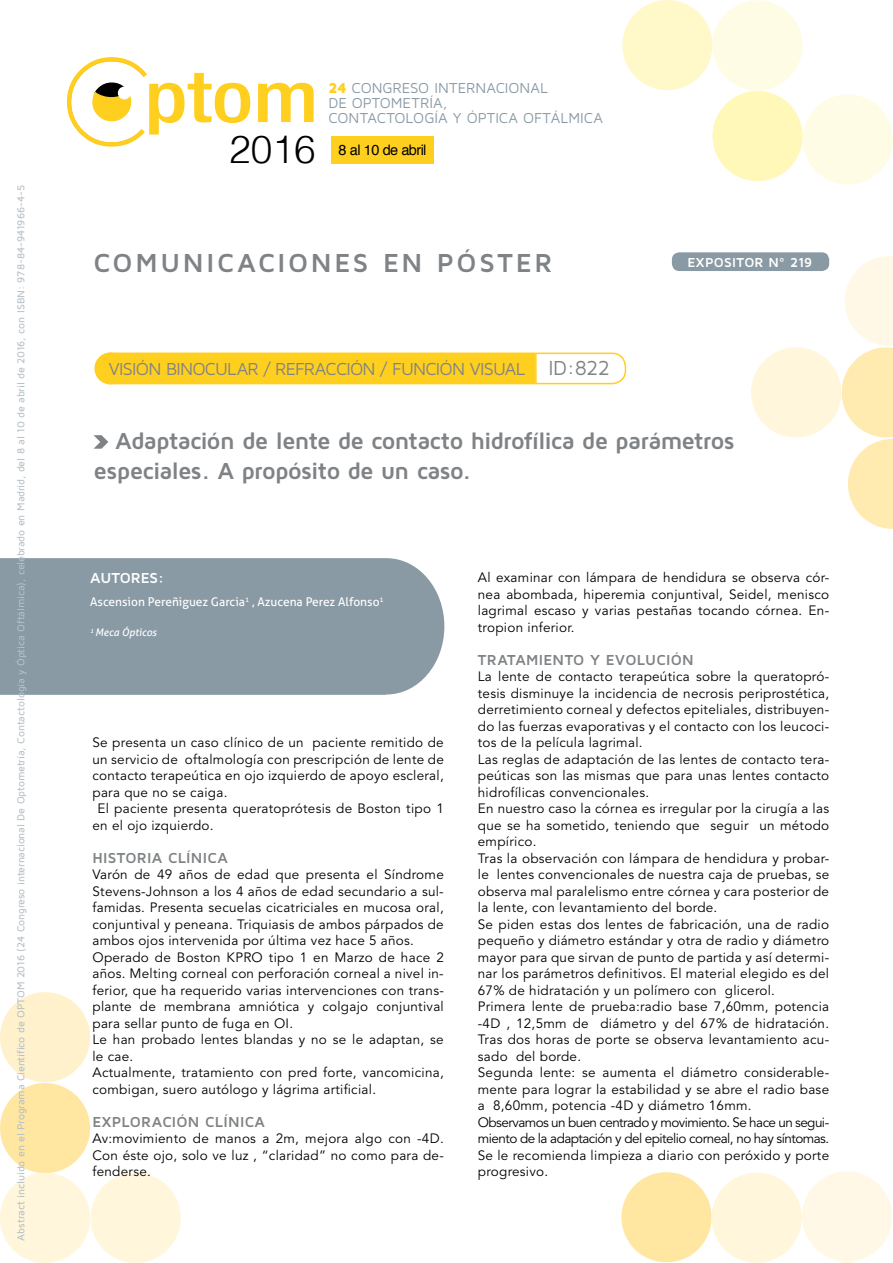
<style>
.page{position:relative;width:893px;height:1263px;background:#fff}
.page>*{position:absolute;margin:0;border:0;box-sizing:border-box;transform-origin:0 0}
.t1{font:300 38.85px "Helvetica";color:#000}
.t2{font:700 27px "Maven Pro";letter-spacing:.095em;color:#808385}
.t3{font:700 24px/30px "Maven Pro";letter-spacing:-.035em;color:#808385}
.t4{font:18px "Maven Pro";letter-spacing:-.045em;color:#808385}
.t5{font:700 15px "Maven Pro";letter-spacing:.015em;color:#808385}
.t6{font:700 15px "Maven Pro";letter-spacing:.005em;color:#fff}
.t7{font:14.85px/14.9px "Maven Pro";letter-spacing:-.005em;color:#899aa5}
.t8{font:14.55px "Helvetica";letter-spacing:-.04em;color:#000}
.t9{font:13.5px/16.5px "Avenir LT Std";letter-spacing:.02em;color:#000}
.t10{font:700 13.5px "Maven Pro";color:#fff}
.t11{font:12px "Aller";color:#fff}
.t12{font:500 10.5px "Maven Pro";letter-spacing:-.015em;color:#b6c0c7}
.t13{font:italic 10.5px "Aller";color:#fff}
.s1{font-weight:900;color:#ffcf1f}
.s2{font-size:21px}
</style>
<div class="page">
<div style="left:331px;top:136px;width:103px;height:28px;background:#ffcf1f"></div>
<div style="left:803px;top:94px;width:90px;height:91px;background:#fffce5;border-radius:50%"></div>
<div style="left:622px;top:0;width:90px;height:90px;background:#fff9c9;border-radius:50%"></div>
<div style="left:712px;top:91px;width:91px;height:90px;background:#fff8b9;border-radius:50%"></div>
<div style="left:712px;top:0;width:91px;height:91px;background:#fffce5;border-radius:50%"></div>
<svg style="left:258px;top:83px;width:56px;height:39px"></svg>
<svg style="left:67px;top:57px;width:183px;height:90px"></svg>
<div style="left:802px;top:1171px;width:90px;height:90px;background:#fff8e6;border-radius:50%"></div>
<div style="left:621px;top:1172px;width:91px;height:90px;background:#ffe7a2;border-radius:50%"></div>
<div style="left:712px;top:1172px;width:90px;height:91px;background:#fff6dc;border-radius:50%"></div>
<div style="left:0;top:992px;width:90px;height:90px;background:#fff1cc;border-radius:50%"></div>
<div style="left:0;top:1083px;width:90px;height:90px;background:#ffe7a2;border-radius:50%"></div>
<div style="left:0;top:1173px;width:90px;height:90px;background:#fff6dc;border-radius:50%"></div>
<div style="left:91px;top:1173px;width:90px;height:90px;background:#fff6dc;border-radius:50%"></div>
<svg style="left:842px;top:256px;width:51px;height:273px"></svg>
<div style="left:751px;top:347px;width:90px;height:90px;background:#fff6dc;border-radius:50%"></div>
<div style="left:672px;top:252px;width:157px;height:19px;background:#899aa5;border-radius:8px"></div>
<div style="left:94px;top:352px;width:32px;height:32px;background:#ffcf1f;border-radius:50%"></div>
<div style="left:109px;top:353px;width:426px;height:31px;background:#ffcf1f"></div>
<svg style="left:534px;top:352px;width:93px;height:33px"></svg>
<svg style="left:839px;top:1262px;width:17px;height:1px"></svg>
<svg style="left:94px;top:435px;width:14px;height:14px"></svg>
<div style="left:0;top:558px;width:444px;height:137px;background:#899aa5"></div>
<p class="t12" style="left:14px;top:1240px;width:1057px;rotate:-90deg">Abstract incluido en el Programa Científico de OPTOM 2016 (24 Congreso internacional De Optometría, Contactología y Óptica Oftálmica), celebrado en Madrid, del 8 al 10 de abril de 2016, con ISBN: 978-84-941966-4-5</p>
<p class="t7" style="left:328px;top:80px;width:276px"><span class="s1">24</span> CONGRESO INTERNACIONAL<br>DE OPTOMETRÍA,<br>CONTACTOLOGÍA Y ÓPTICA OFTÁLMICA</p>
<h1 class="t1" style="left:229px;top:118px;width:88px">2016</h1>
<p class="t8" style="left:339px;top:138px;width:89px">8 al 10 de abril</p>
<h2 class="t2" style="left:93px;top:245px;width:308px">comunicaciones EN</h2>
<h2 class="t2" style="left:437px;top:245px;width:117px">PÓSTER</h2>
<h3 class="t4" style="left:109px;top:358px;width:503px">VISIÓN BINOCULAR / REFRACCIÓN / FUNCIÓN VISUAL <span class="s2">I D:822</span></h3>
<p class="t10" style="left:688px;top:254px;width:126px">EXPOSITOR N º 219</p>
<h3 class="t3" style="left:94px;top:424px;width:643px;text-indent:22px">Adaptación de lente de contacto hidrofílica de parámetros especiales. A propósito de un caso.</h3>
<p class="t6" style="left:90px;top:568px;width:76px">Autores:</p>
<p class="t11" style="left:90px;top:595px;width:295px">Ascension Pereñiguez Garcia<sup>1</sup> , Azucena Perez Alfonso<sup>1</sup></p>
<p class="t13" style="left:90px;top:626px;width:68px"><sup>1</sup> Meca Ópticos</p>
<p class="t9" style="left:92px;top:734px;width:353px">Se presenta un caso clínico de un paciente remitido de</p>
<p class="t9" style="left:92px;top:751px;width:353px">un servicio de oftalmología con prescripción de lente de</p>
<p class="t9" style="left:92px;top:767px;width:353px">contacto terapeútica en ojo izquierdo de apoyo escleral,</p>
<p class="t9" style="left:92px;top:784px;width:136px">para que no se caiga.</p>
<p class="t9" style="left:97px;top:800px;width:348px">El paciente presenta queratoprótesis de Boston tipo 1</p>
<p class="t9" style="left:92px;top:817px;width:123px">en el ojo izquierdo.</p>
<p class="t5" style="left:92px;top:848px;width:109px">HISTORIA CLÍNICA</p>
<p class="t9" style="left:92px;top:866px;width:353px">Varón de 49 años de edad que presenta el Síndrome Stevens-Johnson a los 4 años de edad secundario a sul&shy;famidas. Presenta secuelas cicatriciales en mucosa oral, conjuntival y peneana. Triquiasis de ambos párpados de ambos ojos intervenida por última vez hace 5 años.<br>Operado de Boston KPRO tipo 1 en Marzo de hace 2 años. Melting corneal con perforación corneal a nivel in&shy;ferior, que ha requerido varias intervenciones con trans&shy;plante de membrana amniótica y colgajo conjuntival para sellar punto de fuga en OI.<br>Le han probado lentes blandas y no se le adaptan, se le cae.<br>Actualmente, tratamiento con pred forte, vancomicina, combigan, suero autólogo y lágrima artificial.</p>
<p class="t5" style="left:92px;top:1112px;width:146px">EXPLORACIÓN CLÍNICA</p>
<p class="t9" style="left:92px;top:1130px;width:353px;text-align:justify">Av:movimiento de manos a 2m, mejora algo con -4D.<br>Con éste ojo, solo ve luz , “claridad” no como para de&shy;fenderse.</p>
<p class="t9" style="left:478px;top:569px;width:353px;text-align:justify">Al examinar con lámpara de hendidura se observa cór&shy;nea abombada, hiperemia conjuntival, Seidel, menisco lagrimal escaso y varias pestañas tocando córnea. En&shy;tropion inferior.</p>
<p class="t5" style="left:478px;top:650px;width:48px">TRATAMIEN</p>
<p class="t5" style="left:565px;top:650px;width:128px">TO Y EVOLUCI ÓN</p>
<p class="t9" style="left:478px;top:668px;width:353px">La lente de contacto terapeútica sobre la queratopró&shy;tesis disminuye la incidencia de necrosis periprostética, derretimiento corneal y defectos epiteliales, distribuyen&shy;do las fuerzas evaporativas y el contacto con los leucoci&shy;tos de la película lagrimal.<br>Las reglas de adaptación de las lentes de contacto tera&shy;peúticas son las mismas que para unas lentes contacto hidrofílicas convencionales.<br>En nuestro caso la córnea es irregular por la cirugía a las que se ha sometido, teniendo que seguir un método empírico.<br>Tras la observación con lámpara de hendidura y probar&shy;le lentes convencionales de nuestra caja de pruebas, se observa mal paralelismo entre córnea y cara posterior de la lente, con levantamiento del borde.<br>Se piden estas dos lentes de fabricación, una de radio pequeño y diámetro estándar y otra de radio y diámetro mayor para que sirvan de punto de partida y así determi&shy;nar los parámetros definitivos. El material elegido es del 67% de hidratación y un polímero con glicerol.<br>Primera lente de prueba:radio base 7,60mm, potencia -4D , 12,5mm de diámetro y del 67% de hidratación.<br>Tras dos horas de porte se observa levantamiento acu&shy;sado del borde.<br>Segunda lente: se aumenta el diámetro considerable&shy;mente para lograr la estabilidad y se abre el radio base a 8,60mm, potencia -4D y diámetro 16mm.<br>Observamos un buen centrado y movimiento. Se hace un segui&shy;miento de la adaptación y del epitelio corneal, no hay síntomas.<br>Se le recomienda limpieza a diario con peróxido y porte progresivo.</p>
</div>
